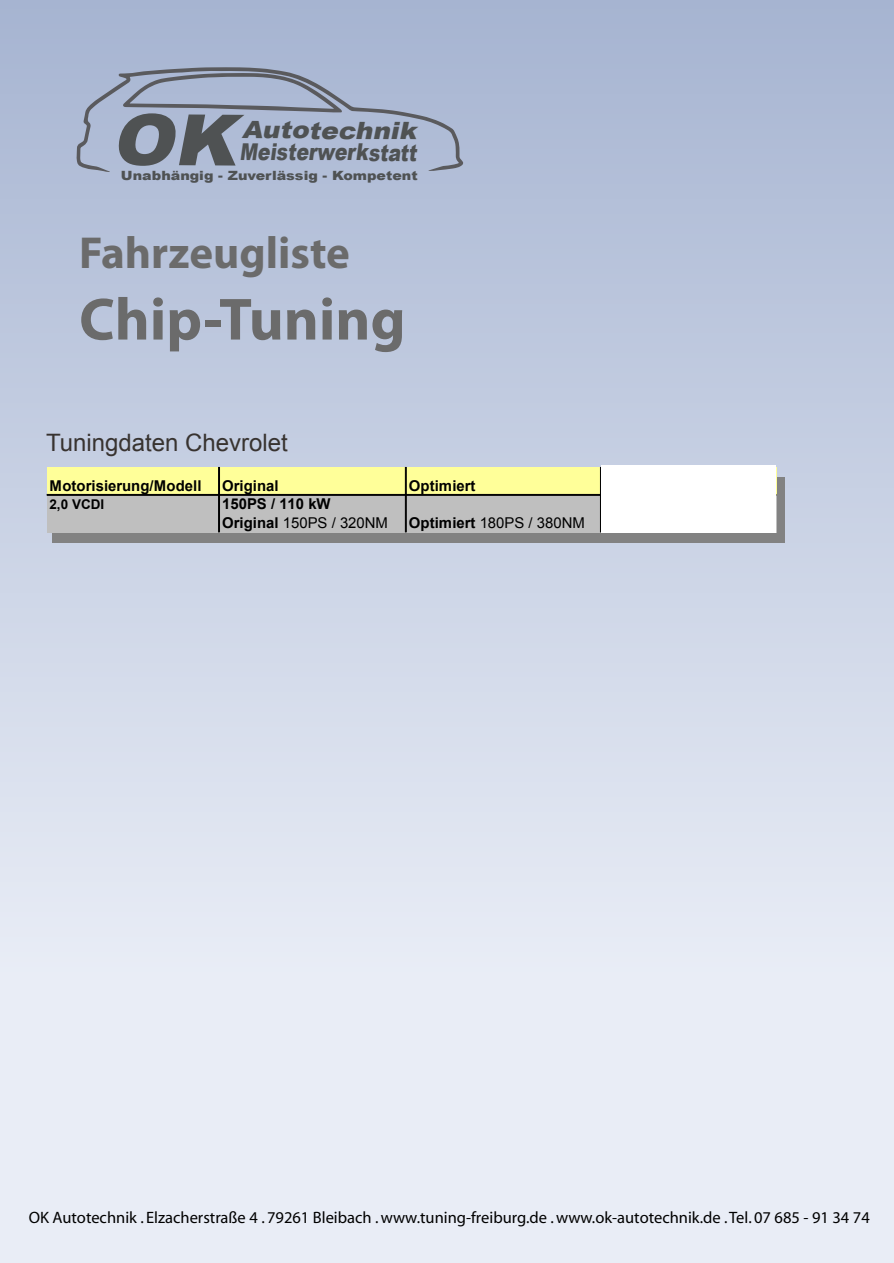
<style>
.page{position:relative;width:894px;height:1263px;background:#fff}
.page>*{position:absolute;margin:0;border:0;box-sizing:border-box;transform-origin:0 0}
.t1{font:italic 900 70.95px "Arial";color:#4f5253;scale:1.05 1}
.t2{font:700 60px "Myriad Pro";color:#6b6b6b}
.t3{font:700 45px "Myriad Pro";color:#6b6b6b}
.t4{font:24px "Arial";color:#383330}
.t5{font:italic 900 23.85px "Arial";color:#4f5253;scale:1.1 1}
.t6{font:900 23.25px "Arial";color:#4f5253;scale:.81 1}
.t7{font:16.5px "Myriad";color:#000}
.t8{font:700 14.85px/18.3px "Arial";color:#000}
.t9{font:14.85px "Arial";color:#000}
.t10{font:700 13.5px "Arial";color:#000}
.t11{font:900 12.75px "Arial";color:#4f5253;scale:1.12 1}
.s1{font-weight:400}
.s2{font-weight:700}
</style>
<div class="page">
<div style="left:0;top:0;width:894px;height:1263px;background:linear-gradient(to bottom,#a9b7d3,#f5f7fc)"></div>
<svg style="left:77px;top:67px;width:386px;height:105px;background:#a6b2ca"></svg>
<div style="left:52px;top:477px;width:733px;height:65px;background:#828282"></div>
<div style="left:47px;top:467px;width:729px;height:28px;background:#ff9"></div>
<div style="left:47px;top:495px;width:729px;height:37px;background:#bfbfbf"></div>
<hr style="left:218px;top:467px;width:1px;height:65px;background:#000">
<hr style="left:219px;top:467px;width:1px;height:65px;background:#000">
<hr style="left:405px;top:467px;width:2px;height:65px;background:#000">
<hr style="left:600px;top:467px;width:2px;height:65px;background:#000">
<hr style="left:47px;top:494px;width:729px;height:2px;background:#000">
<div style="left:602px;top:465px;width:174px;height:67px;background:#fff"></div>
<h1 class="t1" style="left:111px;top:88px;width:138px">OK</h1>
<h3 class="t5" style="left:242px;top:113px;width:166px">Autotechnik</h3>
<h3 class="t6" style="left:240px;top:135px;width:226px">Meisterwerkstatt</h3>
<p class="t11" style="left:121px;top:166px;width:267px">Unabhängig - Zuverlässig - Kompetent</p>
<h3 class="t3" style="left:79px;top:223px;width:272px">Fahrzeugliste</h3>
<h2 class="t2" style="left:79px;top:280px;width:328px">Chip-Tuning</h2>
<h3 class="t4" style="left:46px;top:427px;width:243px">Tuningdaten Chevrolet</h3>
<p class="t8" style="left:50px;top:477px;width:153px">Motorisierung/Modell</p>
<p class="t8" style="left:222px;top:477px;width:58px">Original</p>
<p class="t8" style="left:409px;top:477px;width:68px">Optimiert</p>
<p class="t10" style="left:49px;top:496px;width:56px">2,0 VCDI</p>
<p class="t8" style="left:222px;top:495px;width:167px">150PS / 110 kW<br>Original <span class="s1">150PS / 320NM</span></p>
<p class="t9" style="left:409px;top:513px;width:177px"><span class="s2">Optimiert</span> 180PS / 380NM</p>
<p class="t7" style="left:29px;top:1209px;width:843px">OK Autotechnik . Elzacherstraße 4 . 79261 Bleibach . www.tuning-freiburg.de . www.ok-autotechnik.de . Tel. 07 685 - 91 34 74</p>
</div>
